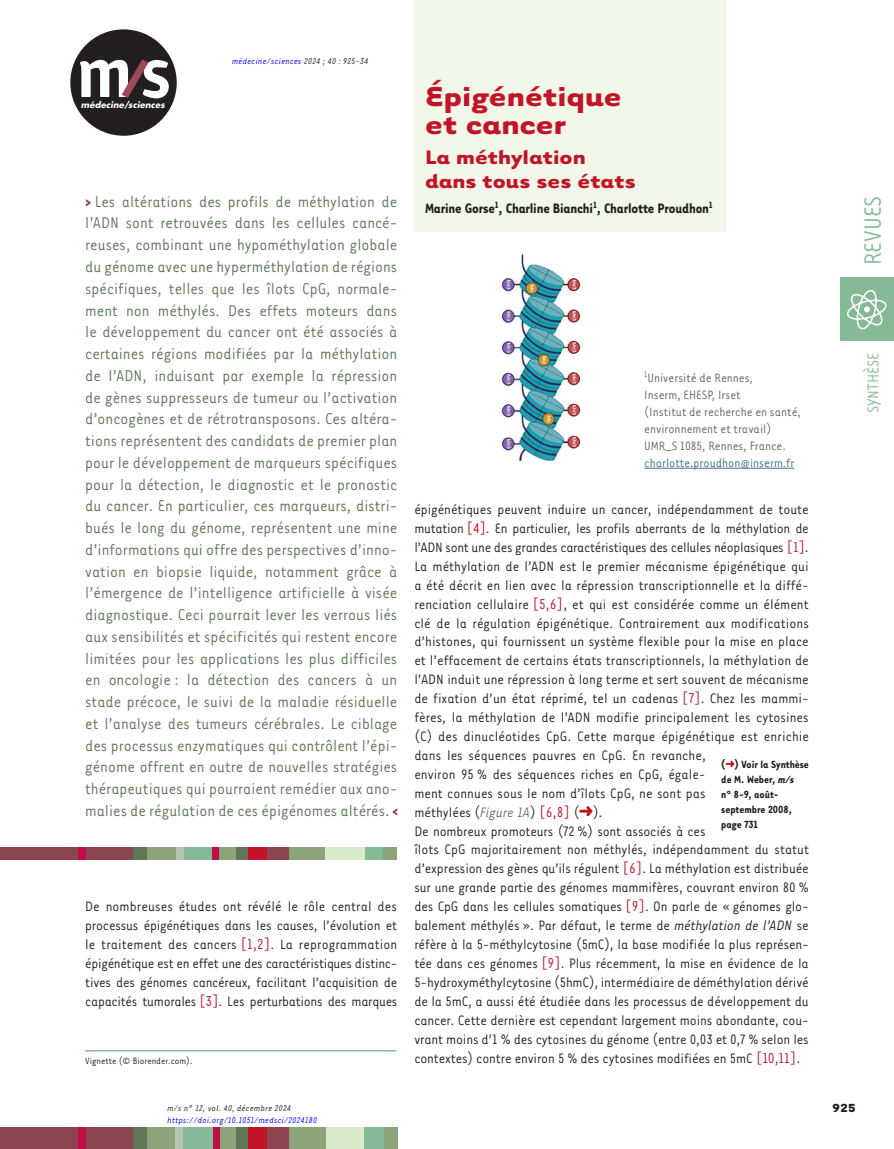
<style>
.page{position:relative;width:894px;height:1149px;background:#fff}
.page>*{position:absolute;margin:0;border:0;box-sizing:border-box;transform-origin:0 0}
.t1{font:700 31.5px/28.2px "Tarzana Wide OT";color:#c11527}
.t2{font:27px "Tarzana Nar OT";color:#84ba95}
.t3{font:700 22.5px/24px "Tarzana Wide OT";color:#c11527}
.t4{font:18px/21.8px "Tarzana Nar OT";color:#5f7659;text-align:justify}
.t5{font:18px "Tarzana Nar OT";color:#84ba95}
.t6{font:15.75px/18.9px "Tarzana Nar OT";letter-spacing:-.005em;color:#231f20}
.t7{font:700 15.75px "Tarzana Nar OT";letter-spacing:-.01em;color:#231f20}
.t8{font:13.95px/17px "Tarzana Nar OT";color:#636366}
.t9{font:13.95px "Tarzana Nar OT";color:#3f7380}
.t10{font:700 13.5px "Tarzana Wide OT";color:#231f20}
.t11{font:700 12px/15px "Tarzana Nar OT";color:#231f20}
.t12{font:10.5px "Tarzana Nar OT";color:#231f20}
.t13{font:700 10.2px "Tarzana Nar OT";color:#231f20}
.t14{font:italic 9.75px "Tarzana Nar OT";letter-spacing:.025em;color:#00f}
.t15{font:italic 9.75px "Tarzana Nar OT";letter-spacing:.025em;color:#231f20}
.t16{font:italic 700 8.55px "Futura";letter-spacing:.01em;color:#fff}
.s1{color:#231f20}
.s2{font-weight:700;color:#8d454f}
.s3{font-size:16.5px;color:#c11527}
.s4{color:#14181b}
.s5{font-style:italic;color:#5f7659}
.s6{font-size:16.5px}
.s7{font-style:italic}
</style>
<div class="page">
<div style="left:0;top:1127px;width:134px;height:21px;background:#8d454f"></div>
<div style="left:235px;top:1127px;width:13px;height:21px;background:#5f7659"></div>
<div style="left:78px;top:1127px;width:7px;height:21px;background:#c10d45"></div>
<div style="left:133px;top:1127px;width:22px;height:21px;background:#5f7659"></div>
<div style="left:147px;top:1127px;width:30px;height:21px;background:#8ba479"></div>
<div style="left:175px;top:1127px;width:9px;height:21px;background:#b6c4ad"></div>
<div style="left:183px;top:1127px;width:30px;height:21px;background:#84ba95"></div>
<div style="left:217px;top:1127px;width:19px;height:21px;background:#8ba479"></div>
<div style="left:213px;top:1127px;width:6px;height:21px;background:#c10d45"></div>
<div style="left:248px;top:1127px;width:27px;height:21px;background:#c11527"></div>
<div style="left:287px;top:1127px;width:39px;height:21px;background:#8ba479"></div>
<div style="left:267px;top:1127px;width:21px;height:21px;background:#8d454f"></div>
<div style="left:326px;top:1127px;width:38px;height:21px;background:#daebcb"></div>
<div style="left:364px;top:1127px;width:20px;height:21px;background:#84ba95"></div>
<div style="left:383px;top:1127px;width:14px;height:21px;background:#8ba479"></div>
<div style="left:840px;top:277px;width:53px;height:63px;background:#84ba95"></div>
<svg style="left:847px;top:290px;width:39px;height:39px"></svg>
<div style="left:70px;top:29px;width:107px;height:107px;background:#231f20;border-radius:50%"></div>
<svg style="left:80px;top:60px;width:89px;height:38px"></svg>
<div style="left:414px;top:0;width:312px;height:232px;background:#f1f7e9"></div>
<svg style="left:392px;top:808px;width:5px;height:7px"></svg>
<div style="left:0;top:847px;width:134px;height:13px;background:#8d454f"></div>
<div style="left:133px;top:847px;width:17px;height:13px;background:#5f7659"></div>
<div style="left:235px;top:847px;width:13px;height:13px;background:#5f7659"></div>
<div style="left:147px;top:847px;width:29px;height:13px;background:#8ba479"></div>
<div style="left:181px;top:847px;width:32px;height:13px;background:#84ba95"></div>
<div style="left:364px;top:847px;width:20px;height:13px;background:#84ba95"></div>
<div style="left:217px;top:847px;width:19px;height:13px;background:#8ba479"></div>
<div style="left:383px;top:847px;width:14px;height:13px;background:#8ba479"></div>
<div style="left:287px;top:847px;width:38px;height:13px;background:#8ba479"></div>
<div style="left:325px;top:847px;width:39px;height:13px;background:#daebcb"></div>
<div style="left:176px;top:847px;width:7px;height:13px;background:#b6c4ad"></div>
<div style="left:78px;top:847px;width:7px;height:13px;background:#c10d45"></div>
<div style="left:213px;top:847px;width:6px;height:13px;background:#c10d45"></div>
<div style="left:248px;top:847px;width:27px;height:13px;background:#c11527"></div>
<div style="left:267px;top:847px;width:21px;height:13px;background:#8d454f"></div>
<svg style="left:579px;top:806px;width:13px;height:10px"></svg>
<hr style="left:644px;top:468px;width:150px;height:1px;background:#3f7380">
<hr style="left:85px;top:1049px;width:311px;height:2px;background:#84ba95">
<svg style="left:725px;top:760px;width:9px;height:7px"></svg>
<img style="left:501px;top:254px;width:80px;height:208px">
<p class="t14" style="left:232px;top:55px;width:138px">médecine/sciences <span class="s1">2024 ; 40 : 925-34</span></p>
<h1 class="t1" style="left:425px;top:80px;width:198px">Épigénétique et cancer</h1>
<h3 class="t3" style="left:425px;top:144px;width:212px">La méthylation dans tous ses états</h3>
<p class="t7" style="left:425px;top:199px;width:285px">Marine Gorse<sup>1</sup>, Charline Bianchi<sup>1</sup>, Charlotte Proudhon</p>
<p class="t16" style="left:81px;top:99px;width:85px">médecine/sciences</p>
<p class="t4" style="left:85px;top:190px;width:313px"><span class="s2">&gt;</span> Les altérations des profils de méthylation de</p>
<p class="t13" style="left:708px;top:199px;width:5px">1</p>
<p class="t4" style="left:85px;top:211px;width:313px">l’ADN sont retrouvées dans les cellules cancé&shy;reuses, combinant une hypométhylation globale du génome avec une hyperméthylation de régions spécifiques, telles que les îlots CpG, normale&shy;ment non méthylés. Des effets moteurs dans le développement du cancer ont été associés à certaines régions modifiées par la méthylation de l’ADN, induisant par exemple la répression de gènes suppresseurs de tumeur ou l’activation d’oncogènes et de rétrotransposons. Ces altéra&shy;tions représentent des candidats de premier plan pour le développement de marqueurs spécifiques pour la détection, le diagnostic et le pronostic du cancer. En particulier, ces marqueurs, distri&shy;bués le long du génome, représentent une mine d’informations qui offre des perspectives d’inno&shy;vation en biopsie liquide, notamment grâce à l’émergence de l’intelligence artificielle à visée diagnostique. Ceci pourrait lever les verrous liés aux sensibilités et spécificités qui restent encore limitées pour les applications les plus difficiles en oncologie : la détection des cancers à un stade précoce, le suivi de la maladie résiduelle et l’analyse des tumeurs cérébrales. Le ciblage des processus enzymatiques qui contrôlent l’épi&shy;génome offrent en outre de nouvelles stratégies thérapeutiques qui pourraient remédier aux ano&shy;malies de régulation de ces épigénomes altérés.</p>
<p class="t8" style="left:644px;top:368px;width:158px"><sup>1</sup>Université de Rennes,<br>Inserm, EHESP, Irset<br>(Institut de recherche en santé, environnement et travail)<br>UMR_S 1085, Rennes, France.</p>
<p class="t9" style="left:644px;top:454px;width:152px">charlotte.proudhon@inserm.fr</p>
<p class="t6" style="left:414px;top:499px;width:396px">épigénétiques peuvent induire un cancer, indépendamment de toute mutation <span class="s3">[4]</span>. En particulier, les profils aberrants de la méthylation de l’ADN sont une des grandes caractéristiques des cellules néoplasiques <span class="s3">[1]</span><span class="s4">.<br></span>La méthylation de l’ADN est le premier mécanisme épigénétique qui a été décrit en lien avec la répression transcriptionnelle et la diffé&shy;renciation cellulaire <span class="s3">[5,6]</span>, et qui est considérée comme un élément clé de la régulation épigénétique. Contrairement aux modifications d’histones, qui fournissent un système flexible pour la mise en place et l’effacement de certains états transcriptionnels, la méthylation de l’ADN induit une répression à long terme et sert souvent de mécanisme de fixation d’un état réprimé, tel un cadenas <span class="s3">[7]</span>. Chez les mammi&shy;fères, la méthylation de l’ADN modifie principalement les cytosines (C) des dinucléotides CpG. Cette marque épigénétique est enrichie dans les séquences pauvres en CpG. En revanche,<br>environ 95 % des séquences riches en CpG, égale-<br>ment connues sous le nom d’îlots CpG, ne sont pas<br>méthylées (<span class="s5">Figure 1A</span>) <span class="s3">[6,8]</span> ( )<span class="s6">.<br></span>De nombreux promoteurs (72 %) sont associés à ces<br>îlots CpG majoritairement non méthylés, indépendamment du statut d’expression des gènes qu’ils régulent <span class="s3">[6]</span>. La méthylation est distribuée sur une grande partie des génomes mammifères, couvrant environ 80 % des CpG dans les cellules somatiques <span class="s3">[9]</span>. On parle de « génomes glo&shy;balement méthylés ». Par défaut, le terme de <span class="s7">méthylation de l’ADN</span> se réfère à la 5-méthylcytosine (5mC), la base modifiée la plus représen&shy;tée dans ces génomes <span class="s3">[9]</span>. Plus récemment, la mise en évidence de la 5-hydroxyméthylcytosine (5hmC), intermédiaire de déméthylation dérivé de la 5mC, a aussi été étudiée dans les processus de développement du cancer. Cette dernière est cependant largement moins abondante, cou&shy;vrant moins d’1 % des cytosines du génome (entre 0,03 et 0,7 % selon les contextes) contre environ 5 % des cytosines modifiées en 5mC <span class="s3">[10,11]</span>.</p>
<p class="t11" style="left:721px;top:755px;width:89px">( ) Voir la Synthèse de M. Weber, <span class="s7">m/s<br></span>n° 8-9, août&shy;septembre 2008, page 731</p>
<p class="t6" style="left:85px;top:896px;width:313px;text-align:justify">De nombreuses études ont révélé le rôle central des processus é pigé né tiques dans les causes, l’évolution et le traitement des cancers <span class="s3">[1,2]</span>. La reprogrammation épigénétique est en effet une des caractéristiques distinc&shy;tives des génomes cancéreux, facilitant l’acquisition de capacités tumorales <span class="s3">[3]</span>. Les perturbations des marques</p>
<p class="t12" style="left:85px;top:1054px;width:109px">Vignette (© Biorender.com).</p>
<p class="t15" style="left:167px;top:1102px;width:125px">m/s n° 12, vol. 40, décembre 2024</p>
<p class="t14" style="left:167px;top:1113px;width:151px">https://doi.org/10.1051/medsci/2024180</p>
<h2 class="t2" style="left:856px;top:265px;width:71px;rotate:-90deg">REVUES</h2>
<p class="t5" style="left:861px;top:413px;width:62px;rotate:-90deg">SYNTHÈSE</p>
<p class="t10" style="left:831px;top:1098px;width:25px">925</p>
</div>
